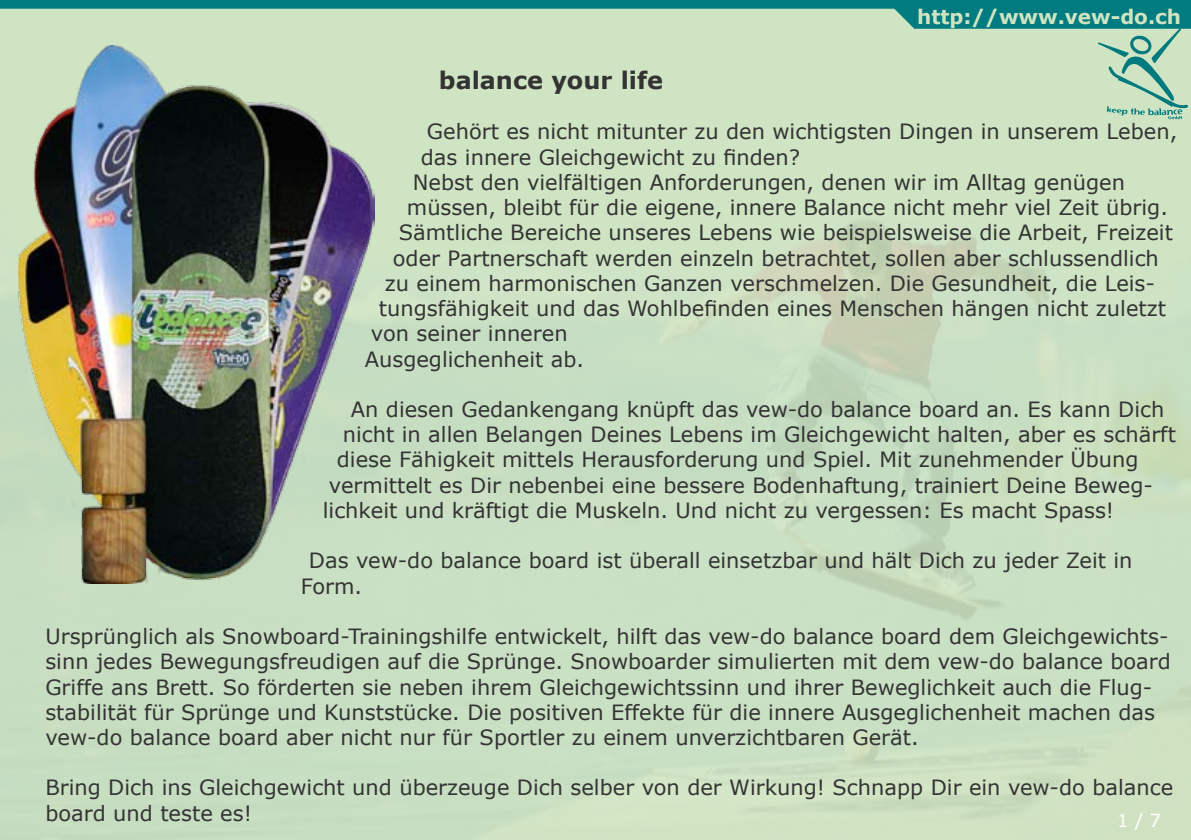
<style>
.page{position:relative;width:1191px;height:840px;background:#fff}
.page>*{position:absolute;margin:0;border:0;box-sizing:border-box;transform-origin:0 0}
.t1{font:700 24px "Verdana";color:#333}
.t2{font:21px/25.2px "Verdana";color:#333}
.t3{font:700 20px "Verdana";color:#cfe4c3}
.t4{font:18px "Verdana";color:#fff}
</style>
<div class="page">
<img style="left:0;top:119px;width:1191px;height:720px">
<img style="left:17px;top:119px;width:357px;height:463px">
<svg style="left:0;top:0;width:1191px;height:119px;background:#adcfb6"></svg>
<svg style="left:1119px;top:813px;width:7px;height:13px"></svg>
<p class="t3" style="left:917px;top:4px;width:265px">http://www.vew-do.ch</p>
<p class="t1" style="left:439px;top:65px;width:226px">balance your life</p>
<p class="t2" style="left:427px;top:118px;width:752px">Gehört es nicht mitunter zu den wichtigsten Dingen in unserem Leben,</p>
<p class="t2" style="left:421px;top:144px;width:381px">das innere Gleichgewicht zu finden?</p>
<p class="t2" style="left:413px;top:169px;width:713px">Nebst den vielfältigen Anforderungen, denen wir im Alltag genügen</p>
<p class="t2" style="left:407px;top:194px;width:762px">müssen, bleibt für die eigene, innere Balance nicht mehr viel Zeit übrig.</p>
<p class="t2" style="left:399px;top:219px;width:775px">Sämtliche Bereiche unseres Lebens wie beispielsweise die Arbeit, Freizeit</p>
<p class="t2" style="left:393px;top:244px;width:767px">oder Partnerschaft werden einzeln betrachtet, sollen aber schlussendlich</p>
<p class="t2" style="left:385px;top:270px;width:771px">zu einem harmonischen Ganzen verschmelzen. Die Gesundheit, die Leis-</p>
<p class="t2" style="left:379px;top:295px;width:788px">tungsfähigkeit und das Wohlbefinden eines Menschen hängen nicht zuletzt</p>
<p class="t2" style="left:371px;top:320px;width:198px">von seiner inneren</p>
<p class="t2" style="left:365px;top:345px;width:221px">Ausgeglichenheit ab.</p>
<p class="t2" style="left:351px;top:396px;width:815px">An diesen Gedankengang knüpft das vew-do balance board an. Es kann Dich</p>
<p class="t2" style="left:343px;top:421px;width:834px">nicht in allen Belangen Deines Lebens im Gleichgewicht halten, aber es schärft</p>
<p class="t2" style="left:337px;top:446px;width:803px">diese Fähigkeit mittels Herausforderung und Spiel. Mit zunehmender Übung</p>
<p class="t2" style="left:329px;top:471px;width:825px">vermittelt es Dir nebenbei eine bessere Bodenhaftung, trainiert Deine Beweg-</p>
<p class="t2" style="left:323px;top:496px;width:793px">lichkeit und kräftigt die Muskeln. Und nicht zu vergessen: Es macht Spass!</p>
<p class="t2" style="left:301px;top:547px;width:833px;text-indent:8px">Das vew-do balance board ist überall einsetzbar und hält Dich zu jeder Zeit in<br>Form.</p>
<p class="t2" style="left:45px;top:622px;width:1127px">Ursprünglich als Snowboard-Trainingshilfe entwickelt, hilft das vew-do balance board dem Gleichgewichts&shy;sinn jedes Bewegungsfreudigen auf die Sprünge. Snowboarder simulierten mit dem vew-do balance board Griffe ans Brett. So förderten sie neben ihrem Gleichgewichtssinn und ihrer Beweglichkeit auch die Flug&shy;stabilität für Sprünge und Kunststücke. Die positiven Effekte für die innere Ausgeglichenheit machen das vew-do balance board aber nicht nur für Sportler zu einem unverzichtbaren Gerät.</p>
<p class="t2" style="left:45px;top:774px;width:1129px">Bring Dich ins Gleichgewicht und überzeuge Dich selber von der Wirkung! Schnapp Dir ein vew-do balance board und teste es!</p>
<p class="t4" style="left:1135px;top:808px;width:27px">/ 7</p>
</div>
